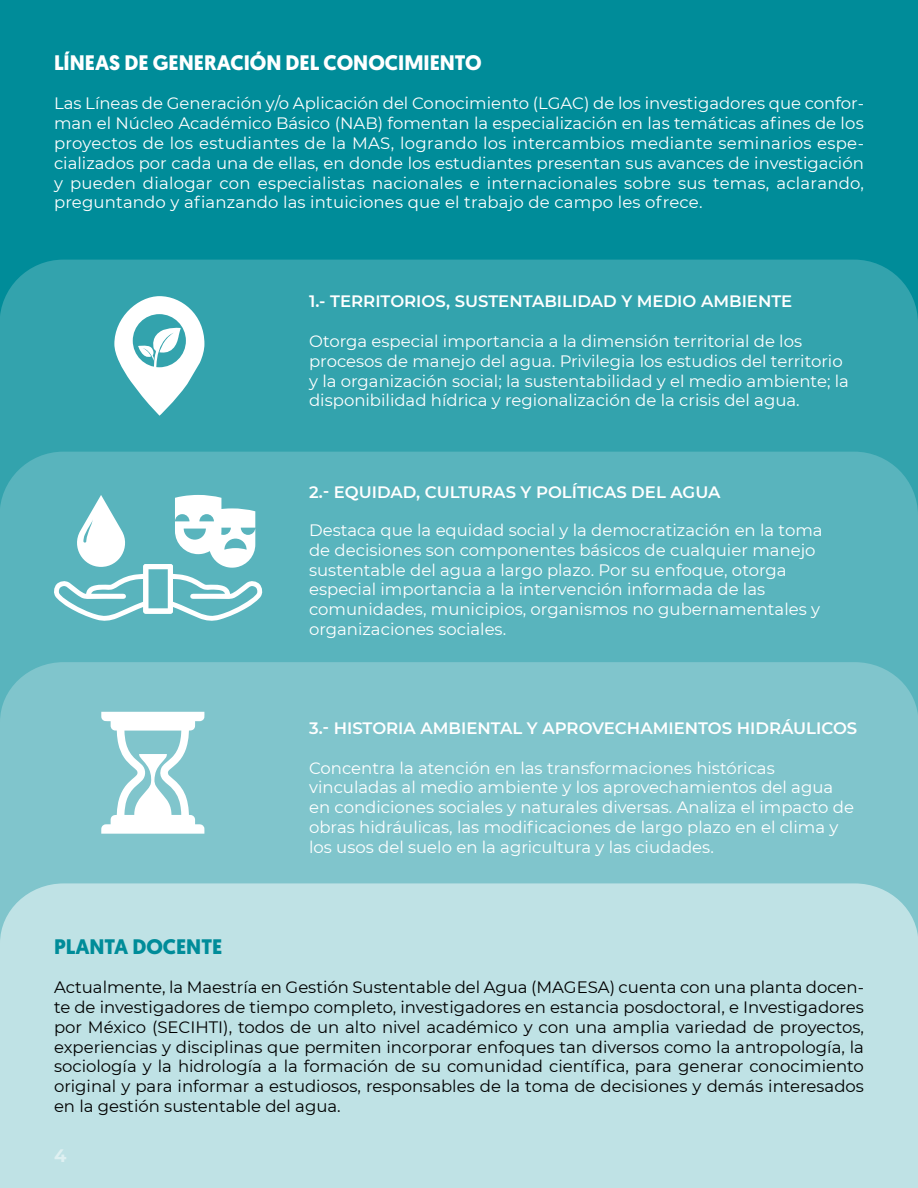
<style>
.page{position:relative;width:918px;height:1188px;background:#008c99}
.page>*{position:absolute;margin:0;border:0;box-sizing:border-box;transform-origin:0 0}
.t1{font:700 21px "Geomanist";color:#fff}
.t2{font:700 21px "Geomanist";color:#008c99}
.t3{font:700 18px "Montserrat";color:#fff}
.t4{font:16.5px/19.8px "Montserrat";color:#fff}
.t5{font:16.5px/19.8px "Montserrat";color:#000;text-align:justify}
.t6{font:600 16.5px "Montserrat";color:#fff}
</style>
<div class="page">
<div style="left:0;top:260px;width:918px;height:192px;background:#33a3ad"></div>
<div style="left:0;top:452px;width:918px;height:210px;background:#59b4bd"></div>
<div style="left:0;top:662px;width:918px;height:221px;background:#80c5cc"></div>
<div style="left:0;top:883px;width:918px;height:305px;background:#bfe2e5"></div>
<svg style="left:114px;top:296px;width:90px;height:120px;background:#9fd3d8"></svg>
<svg style="left:52px;top:495px;width:212px;height:127px;background:#90cdd3"></svg>
<svg style="left:101px;top:712px;width:104px;height:122px;background:#bce0e4"></svg>
<p class="t1" style="left:54px;top:48px;width:429px">LÍNEAS DE GENERACIÓN DEL CONOCIMIENTO</p>
<p class="t4" style="left:54px;top:93px;width:812px;text-align:justify">Las Líneas de Generación y/o Aplicación del Conocimiento (LGAC) de los investigadores que confor&shy;man el Núcleo Académico Básico (NAB) fomentan la especialización en las temáticas afines de los proyectos de los estudiantes de la MAS, logrando los intercambios mediante seminarios espe&shy;cializados por cada una de ellas, en donde los estudiantes presentan sus avances de investigación y pueden dialogar con especialistas nacionales e internacionales sobre sus temas, aclarando, preguntando y afianzando las intuiciones que el trabajo de campo les ofrece.</p>
<p class="t6" style="left:309px;top:290px;width:485px">1.- TERRITORIOS, SUSTENTABILIDAD Y MEDIO AMBIENTE</p>
<p class="t4" style="left:309px;top:331px;width:541px">Otorga especial importancia a la dimensión territorial de los procesos de manejo del agua. Privilegia los estudios del territorio y la organización social; la sustentabilidad y el medio ambiente; la disponibilidad hídrica y regionalización de la crisis del agua.</p>
<p class="t6" style="left:309px;top:481px;width:413px">2.- EQUIDAD, CULTURAS Y POLÍTICAS DEL AGUA</p>
<p class="t4" style="left:309px;top:520px;width:515px">Destaca que la equidad social y la democratización en la toma de decisiones son componentes básicos de cualquier manejo sustentable del agua a largo plazo. Por su enfoque, otorga especial importancia a la intervención informada de las comunidades, municipios, organismos no gubernamentales y organizaciones sociales.</p>
<p class="t6" style="left:309px;top:716px;width:550px">3.- HISTORIA AMBIENTAL Y APROVECHAMIENTOS HIDRÁULICOS</p>
<p class="t4" style="left:309px;top:757px;width:546px">Concentra la atención en las transformaciones históricas vinculadas al medio ambiente y los aprovechamientos del agua en condiciones sociales y naturales diversas. Analiza el impacto de obras hidráulicas, las modificaciones de largo plazo en el clima y los usos del suelo en la agricultura y las ciudades.</p>
<p class="t2" style="left:54px;top:932px;width:170px">PLANTA DOCENTE</p>
<p class="t5" style="left:54px;top:977px;width:812px">Actualmente, la Maestría en Gestión Sustentable del Agua (MAGESA) cuenta con una planta docen&shy;te de investigadores de tiempo completo, investigadores en estancia posdoctoral, e Investigadores por México (SECIHTI), todos de un alto nivel académico y con una amplia variedad de proyectos, experiencias y disciplinas que permiten incorporar enfoques tan diversos como la antropología, la sociología y la hidrología a la formación de su comunidad científica, para generar conocimiento original y para informar a estudiosos, responsables de la toma de decisiones y demás interesados en la gestión sustentable del agua.</p>
<p class="t3" style="left:54px;top:1143px;width:14px">4</p>
</div>
